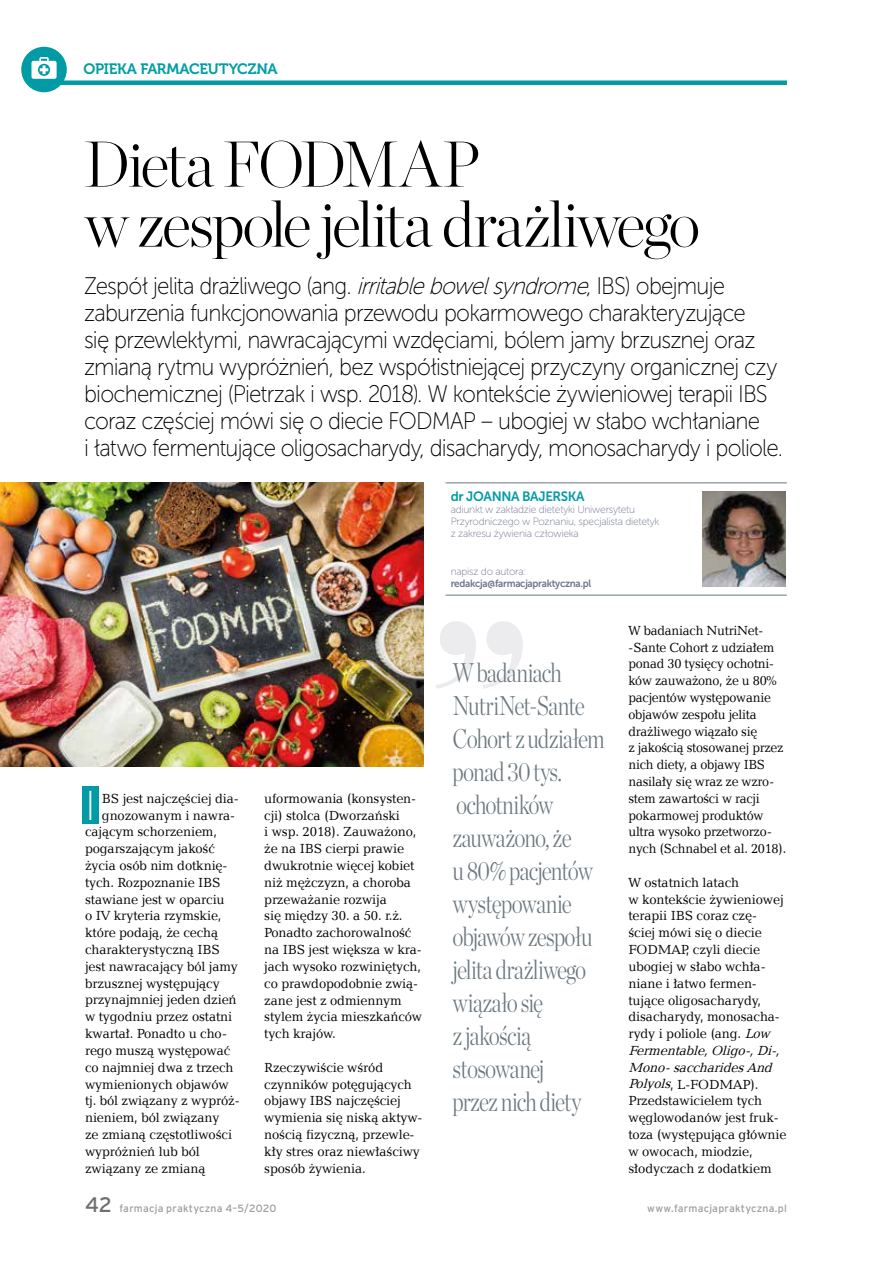
<style>
.page{position:relative;width:872px;height:1263px;background:#fff}
.page>*{position:absolute;margin:0;border:0;box-sizing:border-box;transform-origin:0 0}
.t1{font:italic 212.7px "Bauer Bodni Blk EU";color:#ececee}
.t2{font:200 64.5px/60px "Chronicle Display";letter-spacing:-.04em;color:#000;scale:.96 1}
.t3{font:41.55px "Museo Sans 100";color:#fff}
.t4{font:300 27px/33px "Chronicle Disp Cond";letter-spacing:-.035em;color:#6c787f;scale:.93 1}
.t5{font:24px/27px "Museo Sans 100";letter-spacing:-.035em;color:#000;scale:.93 1}
.t6{font:21px "Interstate PL";color:#706f6f}
.t7{font:15px "Museo 700";letter-spacing:-.02em;color:#009ea4}
.t8{font:13.5px/16.8px "Candida EU";letter-spacing:-.01em;color:#000}
.t9{font:13.5px/16.8px "Candida EU";letter-spacing:-.01em;color:#000;scale:.95 1}
.t10{font:13.5px "Museo Sans 700";letter-spacing:-.025em;color:#009ba4}
.t11{font:10.5px/12px "Museo Sans 100";letter-spacing:-.025em;color:#71768f}
.t12{font:10.5px "Interstate PL";letter-spacing:.02em;color:#9d9d9c}
.t13{font:10.5px "Museo Sans 700";letter-spacing:-.03em;color:#71768f;scale:.93 1}
.s1{font-style:italic}
</style>
<div class="page">
<div style="left:60px;top:80px;width:727px;height:5px;background:#009ba4"></div>
<div style="left:21px;top:47px;width:46px;height:45px;background:#009ba4;border-radius:50%"></div>
<svg style="left:31px;top:57px;width:26px;height:22px"></svg>
<img style="left:702px;top:491px;width:83px;height:96px">
<hr style="left:445px;top:482px;width:342px;height:1px;background:#6c787f">
<hr style="left:445px;top:595px;width:342px;height:1px;background:#6c787f">
<div style="left:82px;top:787px;width:17px;height:37px;background:#009ba4"></div>
<img style="left:0;top:482px;width:423px;height:284px">
<p class="t7" style="left:84px;top:60px;width:195px">OPIEKA FARMACEUTYCZNA</p>
<h2 class="t2" style="left:84px;top:129px;width:643px">Dieta FODMAP<br>w zespole jelita drażliwego</h2>
<p class="t5" style="left:84px;top:272px;width:753px">Zespół jelita drażliwego (ang. <span class="s1">irritablebowelsyndrome</span>, IBS) obejmuje zaburzenia funkcjonowania przewodu pokarmowego charakteryzujące<br>się przewlekłymi, nawracającymi wzdęciami, bólem jamy brzusznej oraz zmianą rytmu wypróżnień, bez współistniejącej przyczyny organicznej czy biochemicznej (Pietrzak i wsp. 2018). W kontekście żywieniowej terapii IBS coraz częściej mówi się o diecie FODMAP – ubogiej w słabo wchłaniane<br>i łatwo fermentujące oligosacharydy, disacharydy, monosacharydy i poliole.</p>
<h3 class="t3" style="left:85px;top:783px;width:12px">I</h3>
<p class="t8" style="left:102px;top:789px;width:138px">BS jest najczęściej dia-</p>
<p class="t8" style="left:102px;top:806px;width:135px">gnozowanym i nawra-</p>
<p class="t8" style="left:85px;top:823px;width:133px">cającym schorzeniem,</p>
<p class="t8" style="left:85px;top:840px;width:131px">pogarszającym jakość</p>
<p class="t8" style="left:85px;top:857px;width:144px">życia osób nim dotknię-</p>
<p class="t8" style="left:85px;top:873px;width:137px">tych. Rozpoznanie IBS</p>
<p class="t8" style="left:85px;top:890px;width:141px">stawiane jest w oparciu</p>
<p class="t8" style="left:85px;top:907px;width:138px">o IV kryteria rzymskie,</p>
<p class="t8" style="left:85px;top:924px;width:135px">które podają, że cechą</p>
<p class="t8" style="left:85px;top:941px;width:136px">charakterystyczną IBS</p>
<p class="t8" style="left:85px;top:957px;width:154px">jest nawracający ból jamy</p>
<p class="t8" style="left:85px;top:974px;width:136px">brzusznej występujący</p>
<p class="t8" style="left:85px;top:991px;width:153px">przynajmniej jeden dzień</p>
<p class="t8" style="left:85px;top:1008px;width:149px">w tygodniu przez ostatni</p>
<p class="t8" style="left:85px;top:1025px;width:143px">kwartał. Ponadto u cho-</p>
<p class="t8" style="left:85px;top:1041px;width:147px">rego muszą występować</p>
<p class="t8" style="left:85px;top:1058px;width:150px">co najmniej dwa z trzech</p>
<p class="t8" style="left:85px;top:1075px;width:145px">wymienionych objawów</p>
<p class="t8" style="left:85px;top:1092px;width:156px">tj. ból związany z wypróż-</p>
<p class="t8" style="left:85px;top:1109px;width:136px">nieniem, ból związany</p>
<p class="t8" style="left:85px;top:1125px;width:148px">ze zmianą częstotliwości</p>
<p class="t8" style="left:85px;top:1142px;width:116px">wypróżnień lub ból</p>
<p class="t8" style="left:85px;top:1159px;width:122px">związany ze zmianą</p>
<p class="t8" style="left:264px;top:789px;width:159px">uformowania (konsysten&shy;cji) stolca (Dworzański<br>i wsp. 2018). Zauważono, że na IBS cierpi prawie dwukrotnie więcej kobiet niż mężczyzn, a choroba przeważanie rozwija<br>się między 30. a 50. r.ż.<br>Ponadto zachorowalność na IBS jest większa w kra&shy;jach wysoko rozwiniętych, co prawdopodobnie zwią&shy;zane jest z odmiennym stylem życia mieszkańców tych krajów.</p>
<p class="t8" style="left:264px;top:1058px;width:159px">Rzeczywiście wśród czynników potęgujących objawy IBS najczęściej wymienia się niską aktyw&shy;nością fizyczną, przewle&shy;kły stres oraz niewłaściwy sposób żywienia.</p>
<p class="t10" style="left:451px;top:489px;width:135px">dr JOANNA BAJERSKA</p>
<p class="t11" style="left:451px;top:504px;width:210px">adiunkt w zakładzie dietetyki Uniwersytetu<br>Przyrodniczego w Poznaniu, specjalista dietetyk z zakresu żywienia człowieka</p>
<p class="t11" style="left:451px;top:565px;width:77px">napisz do autora:</p>
<p class="t13" style="left:451px;top:577px;width:152px">redakcja@farmacjapraktyczna.pl</p>
<h1 class="t1" style="left:417px;top:563px;width:107px">”</h1>
<h3 class="t4" style="left:452px;top:654px;width:165px">W badaniach<br>NutriNet-Sante<br>Cohort z udziałem ponad 30 tys. ochotników zauważono, że<br>u 80% pacjentów występowanie objawów zespołu jelita drażliwego wiązało się<br>z jakością stosowanej<br>przez nich diety</h3>
<p class="t9" style="left:628px;top:621px;width:168px">W badaniach NutriNet--Sante Cohort z udziałem ponad 30 tysięcy ochotni&shy;ków zauważono, że u 80% pacjentów występowanie objawów zespołu jelita drażliwego wiązało się<br>z jakością stosowanej przez nich diety, a objawy IBS nasilały się wraz ze wzro&shy;stem zawartości w racji pokarmowej produktów ultra wysoko przetworzo&shy;nych (Schnabel et al. 2018).</p>
<p class="t8" style="left:628px;top:873px;width:160px">W ostatnich latach<br>w kontekście żywieniowej terapii IBS coraz czę&shy;ściej mówi się o diecie<br>FODMAP, czyli diecie ubogiej w słabo wchła&shy;niane i łatwo fermen&shy;tujące oligosacharydy, disacharydy, monosacha&shy;rydy i poliole (ang. <span class="s1">Low<br>Fermentable,Oligo-,Di-,<br>Mono-saccharidesAnd<br>Polyols</span>, L-FODMAP).<br>Przedstawicielem tych węglowodanów jest fruk&shy;toza (występująca głównie w owocach, miodzie, słodyczach z dodatkiem</p>
<h3 class="t6" style="left:85px;top:1192px;width:29px">42</h3>
<p class="t12" style="left:119px;top:1202px;width:158px">farmacja praktyczna 4–5/2020</p>
<p class="t12" style="left:647px;top:1202px;width:141px">www.farmacjapraktyczna.pl</p>
</div>
